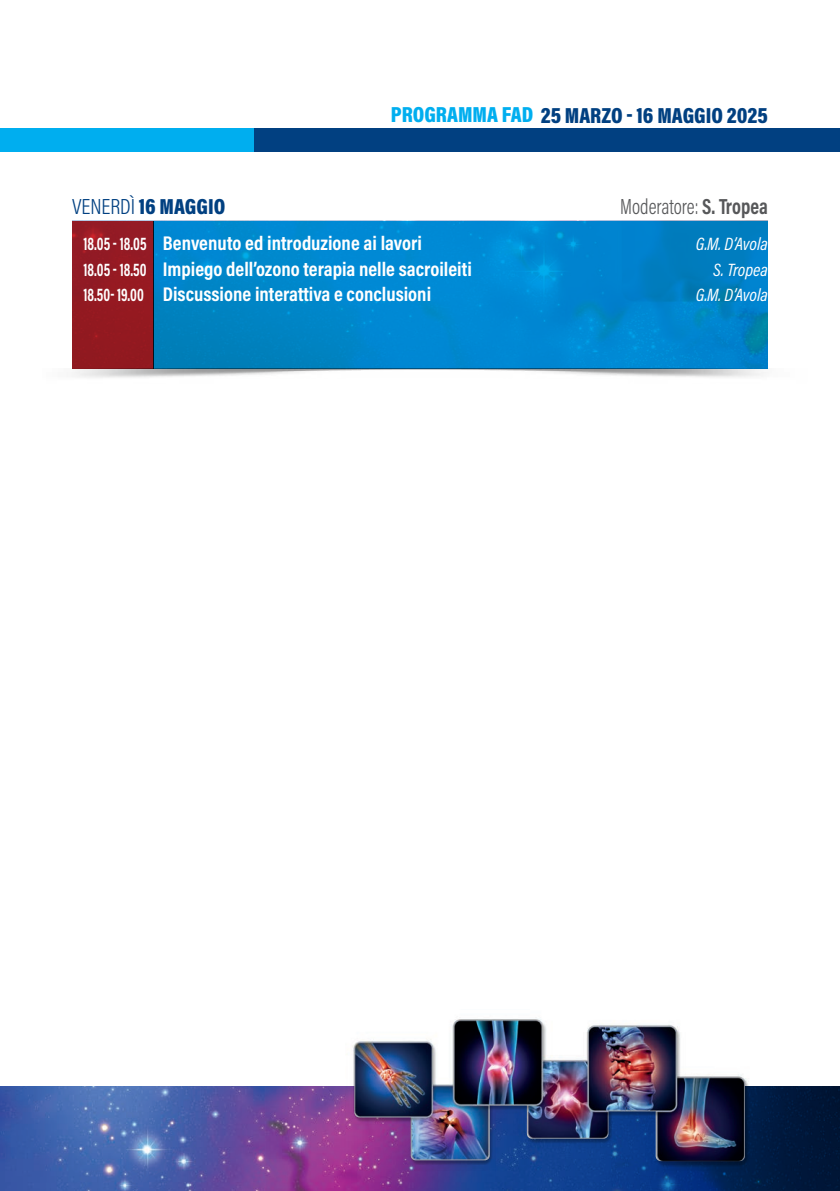
<style>
.page{position:relative;width:840px;height:1191px;background:#fff}
.page>*{position:absolute;margin:0;border:0;box-sizing:border-box;transform-origin:0 0}
.t1{font:900 22px "Acumin Pro Cond";color:#014081}
.t2{font:300 22px "Acumin Pro Cond";color:#57585a;scale:.9 1}
.t3{font:700 20px "Acumin Pro Cond";color:#fff}
.t4{font:italic 18px "Acumin Pro Cond";color:#fff}
.s1{color:#00aeef}
.s2{font-weight:300}
.s3{font-weight:700}
.s4{font-size:18px}
</style>
<div class="page">
<div style="left:0;top:128px;width:839px;height:23px;background:#014081"></div>
<div style="left:0;top:128px;width:253px;height:23px;background:#00aeef"></div>
<img style="left:72px;top:368px;width:696px;height:10px">
<div style="left:72px;top:221px;width:81px;height:147px;background:#931a21"></div>
<svg style="left:153px;top:221px;width:614px;height:147px;background:#0085cb"></svg>
<img style="left:0;top:1086px;width:266px;height:105px">
<svg style="left:266px;top:1086px;width:573px;height:105px;background:#3b2f70"></svg>
<img style="left:345px;top:1019px;width:408px;height:157px">
<p class="t1" style="left:391px;top:101px;width:378px"><span class="s1">PROGRAMMA FAD</span> 25 MARZO - 16 MAGGIO 2025</p>
<p class="t1" style="left:72px;top:192px;width:155px"><span class="s2">VENERDÌ</span> 16 MAGGIO</p>
<p class="t2" style="left:620px;top:192px;width:165px">Moderatore: <span class="s3">S. Tropea</span></p>
<p class="t3" style="left:83px;top:230px;width:340px"><span class="s4">18.05 - 18.05</span> Benvenuto ed introduzione ai lavori</p>
<p class="t4" style="left:695px;top:232px;width:73px">G.M. D’Avola</p>
<p class="t3" style="left:83px;top:255px;width:390px"><span class="s4">18.05 - 18.50</span> Impiego dell’ozono terapia nelle sacroileiti</p>
<p class="t4" style="left:712px;top:258px;width:56px">S. Tropea</p>
<p class="t3" style="left:83px;top:281px;width:349px"><span class="s4">18.50- 19.00</span> Discussione interattiva e conclusioni</p>
<p class="t4" style="left:695px;top:283px;width:73px">G.M. D’Avola</p>
</div>
